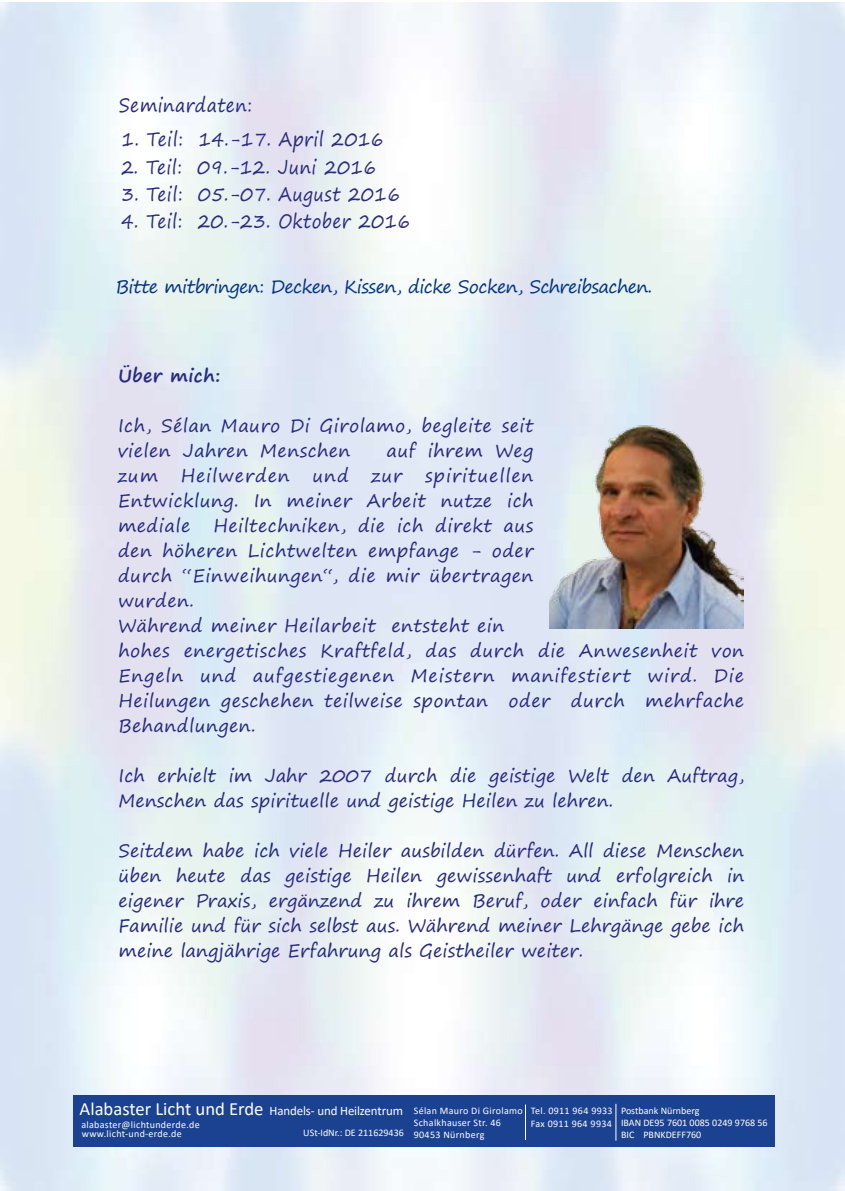
<style>
.page{position:relative;width:845px;height:1191px;background:#fff}
.page>*{position:absolute;margin:0;border:0;box-sizing:border-box;transform-origin:0 0}
.t1{font:19.4px "Segoe Print";letter-spacing:.025em;color:#2b2b80;scale:.89 1}
.t2{font:18px/25px "Segoe Print";letter-spacing:.025em;color:#282a80;text-align:justify}
.t3{font:18px/25px "Segoe Print";letter-spacing:.005em;color:#282a80}
.t4{font:18px "Segoe Print";letter-spacing:-.035em;color:#053482}
.t5{font:18px "Segoe Print";letter-spacing:.05em;color:#282a80}
.t6{font:700 18px "Segoe Print";letter-spacing:.025em;color:#282a80}
.t7{font:13px "Calibri";letter-spacing:-.01em;color:#fff}
.t8{font:10px/12px "Calibri";letter-spacing:.02em;color:#fff}
.t9{font:10px/12px "Calibri";color:#fff}
.s1{font-size:18.6px}
.s2{font-size:10px}
</style>
<div class="page">
<img style="left:0;top:540px;width:845px;height:651px">
<div style="left:74px;top:1094px;width:701px;height:52px;background:#1b4191"></div>
<img style="left:550px;top:418px;width:193px;height:210px">
<p class="t1" style="left:119px;top:88px;width:152px">Seminardaten:</p>
<p class="t1" style="left:121px;top:122px;width:296px">1. Teil: 14.-17. April 2016</p>
<p class="t1" style="left:121px;top:149px;width:288px">2. Teil: 09.-12. Juni 2016</p>
<p class="t1" style="left:121px;top:177px;width:314px">3. Teil: 05.-07. August 2016</p>
<p class="t1" style="left:121px;top:204px;width:326px">4. Teil: 20.-23. Oktober 2016</p>
<p class="t4" style="left:116px;top:270px;width:538px">Bitte mitbringen: Decken, Kissen, dicke Socken, Schreibsachen.</p>
<p class="t6" style="left:118px;top:359px;width:104px">Über mich:</p>
<p class="t2" style="left:118px;top:413px;width:417px">Ich, Sélan Mauro Di Girolamo, begleite seit vielen Jahren Menschen</p>
<p class="t2" style="left:386px;top:438px;width:148px">auf ihrem Weg</p>
<p class="t2" style="left:118px;top:463px;width:42px">zum</p>
<p class="t5" style="left:181px;top:459px;width:110px">Heilwerden</p>
<p class="t2" style="left:312px;top:463px;width:38px">und</p>
<p class="t2" style="left:372px;top:463px;width:32px">zur</p>
<p class="t2" style="left:118px;top:463px;width:417px;text-indent:307px">spirituellen Entwicklung. In meiner Arbeit nutze ich mediale</p>
<p class="t2" style="left:118px;top:513px;width:417px;text-align:left;text-indent:95px">Heiltechniken, die ich direkt aus den höheren Lichtwelten empfange - oder durch “Einweihungen“, die mir übertragen wurden.<br>Während meiner Heilarbeit entsteht ein</p>
<p class="t2" style="left:119px;top:638px;width:627px">hohes energetisches Kraftfeld, das durch die Anwesenheit von Engeln und aufgestiegenen Meistern manifestiert wird. Die Heilungen geschehen teilweise spontan oder durch mehrfache Behandlungen.</p>
<p class="t3" style="left:119px;top:763px;width:627px">Ich erhielt im Jahr 2007 durch die geistige Welt den Auftrag,<br>Menschen das spirituelle und geistige Heilen zu lehren.</p>
<p class="t2" style="left:119px;top:838px;width:627px">Seitdem habe ich viele Heiler ausbilden dürfen. All diese Menschen üben heute das geistige Heilen gewissenhaft und erfolgreich in eigener Praxis, ergänzend zu ihrem Beruf, oder einfach für ihre Familie und für sich selbst aus. Während meiner Lehrgänge gebe ich meine langjährige Erfahrung als Geistheiler weiter.</p>
<p class="t7" style="left:80px;top:1101px;width:444px"><span class="s1">Alabaster Licht und Erde</span> Handels- und Heilzentrum <span class="s2">Sélan Mauro Di Girolamo</span></p>
<p class="t8" style="left:414px;top:1116px;width:89px">Schalkhauser Str. 46<br>90453 Nürnberg</p>
<p class="t9" style="left:621px;top:1104px;width:148px">Postbank Nürnberg<br>IBAN DE95 7601 0085 0249 9768 56</p>
<p class="t8" style="left:531px;top:1104px;width:83px">Tel. 0911 964 9933</p>
<p class="t8" style="left:81px;top:1118px;width:120px">alabaster@lichtunderde.de</p>
<p class="t8" style="left:531px;top:1116px;width:83px">Fax 0911 964 9934</p>
<p class="t8" style="left:82px;top:1127px;width:101px">www.licht-und-erde.de</p>
<p class="t9" style="left:303px;top:1126px;width:102px">USt-IdNr.: DE 211629436</p>
<p class="t9" style="left:621px;top:1128px;width:82px">BIC PBNKDEFF760</p>
</div>
